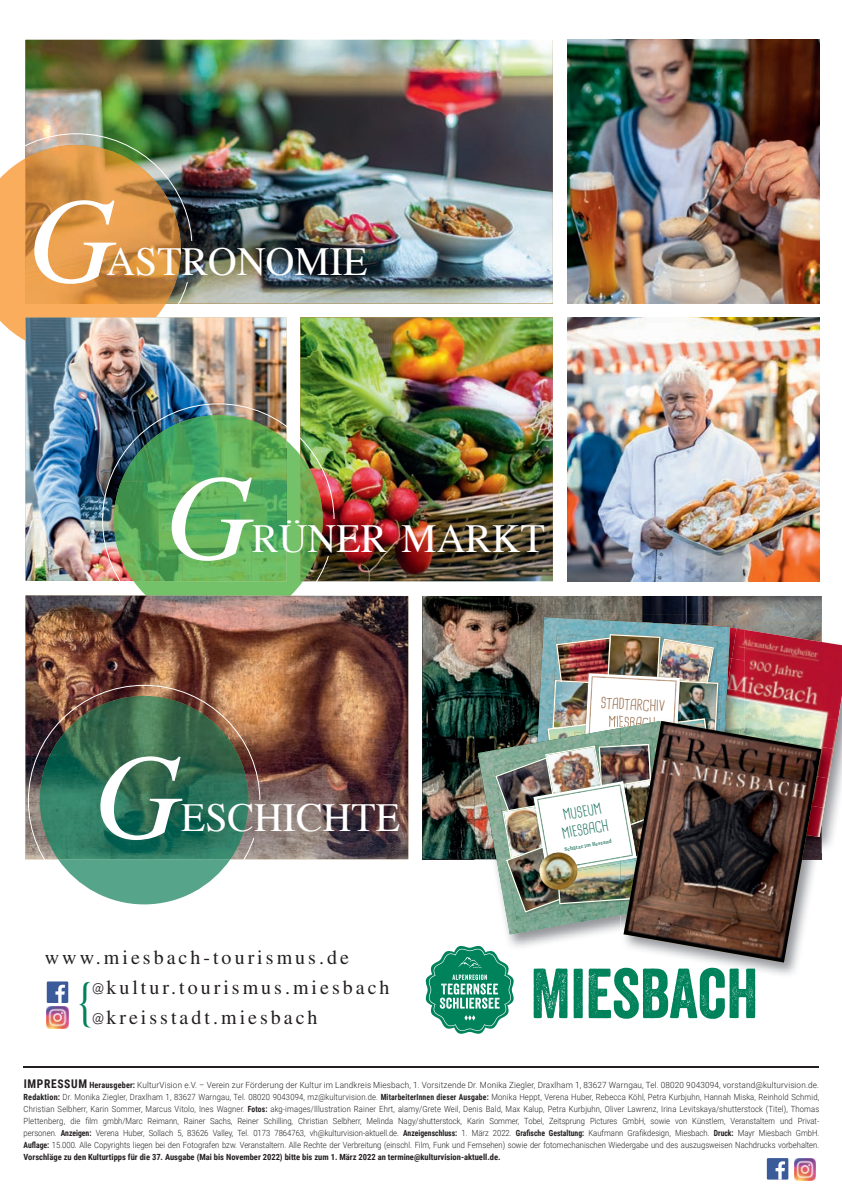
<style>
.page{position:relative;width:842px;height:1191px;background:#fff}
.page>*{position:absolute;margin:0;border:0;box-sizing:border-box;transform-origin:0 0}
.t1{font:italic 122px "Times";color:#fff}
.t2{font:68.3px "Veneer";color:#00825b}
.t3{font:300 49.2px "Helvetica";color:#00825b}
.t4{font:39.8px "Times";color:#fff}
.t5{font:20px/30px "Times LT Std";letter-spacing:.15em;color:#231f20}
.t6{font:15px/18px "Cardenio Modern";color:#966a47;text-align:center}
.t7{font:15px/17.9px "Cardenio Modern";color:#297966}
.t8{font:300 8.5px/12px "Roboto";color:#231f20;text-align:justify;scale:.96 1}
.t9{font:700 8.5px "Roboto Condensed";color:#231f20}
.t10{font:700 5.6px "Freight Text Pro";color:#297966}
.s1{font-family:"Courier"}
.s2{font-family:"Roboto Condensed";font-weight:700;font-size:12px}
.s3{font-family:"Roboto Condensed";font-weight:700}
</style>
<div class="page">
<img style="left:794px;top:1159px;width:21px;height:21px">
<div style="left:767px;top:1158px;width:21px;height:21px;background:#3b5a9a"></div>
<svg style="left:775px;top:1161px;width:10px;height:18px"></svg>
<img style="left:26px;top:40px;width:527px;height:263px">
<img style="left:0;top:133px;width:193px;height:233px">
<img style="left:422px;top:596px;width:220px;height:263px">
<img style="left:567px;top:40px;width:252px;height:263px">
<img style="left:567px;top:317px;width:252px;height:264px">
<img style="left:26px;top:317px;width:260px;height:264px">
<img style="left:300px;top:317px;width:253px;height:264px">
<img style="left:642px;top:596px;width:180px;height:21px">
<img style="left:642px;top:615px;width:103px;height:2px">
<img style="left:474px;top:859px;width:118px;height:88px">
<img style="left:474px;top:719px;width:21px;height:140px">
<img style="left:478px;top:728px;width:142px;height:206px">
<img style="left:506px;top:912px;width:54px;height:5px">
<img style="left:560px;top:912px;width:60px;height:4px">
<img style="left:713px;top:962px;width:84px;height:13px">
<img style="left:620px;top:912px;width:4px;height:3px">
<img style="left:495px;top:617px;width:347px;height:295px">
<img style="left:620px;top:781px;width:4px;height:79px">
<img style="left:620px;top:784px;width:4px;height:74px">
<img style="left:620px;top:791px;width:4px;height:65px">
<img style="left:624px;top:721px;width:197px;height:241px">
<svg style="left:426px;top:946px;width:88px;height:87px"></svg>
<img style="left:102px;top:403px;width:233px;height:192px">
<img style="left:26px;top:595px;width:382px;height:264px">
<img style="left:28px;top:685px;width:232px;height:220px">
<div style="left:47px;top:981px;width:21px;height:22px;background:#3b5a9a"></div>
<svg style="left:55px;top:984px;width:10px;height:19px"></svg>
<img style="left:47px;top:1006px;width:21px;height:22px">
<img style="left:184px;top:241px;width:12px;height:41px">
<img style="left:325px;top:520px;width:12px;height:36px">
<img style="left:253px;top:800px;width:13px;height:37px">
<hr style="left:24px;top:1066px;width:795px;height:1px;background:#231f20">
<h1 class="t1" style="left:28px;top:134px;width:90px">G</h1>
<h3 class="t4" style="left:106px;top:224px;width:262px">ASTRONOMIE</h3>
<h1 class="t1" style="left:165px;top:411px;width:90px">G</h1>
<h3 class="t4" style="left:252px;top:501px;width:294px">RÜNER MARKT</h3>
<h1 class="t1" style="left:94px;top:690px;width:90px">G</h1>
<h3 class="t4" style="left:181px;top:780px;width:220px">ESCHICHTE</h3>
<h3 class="t6" style="left:601px;top:694px;width:66px;rotate:3deg">STADTARCHIV<br>MIESBACH</h3>
<h3 class="t7" style="left:558px;top:807px;width:48px;rotate:-10deg">MUSEUM<br>MIESBACH</h3>
<p class="t10" style="left:564px;top:845px;width:49px;rotate:-10deg">Schätze im Bestand</p>
<h3 class="t5" style="left:92px;top:941px;width:299px;text-indent:-47px">www.miesbach-tourismus.de <span class="s1">@</span>kultur.tourismus.miesbach</h3>
<h3 class="t3" style="left:77px;top:959px;width:18px">{</h3>
<h3 class="t5" style="left:92px;top:1001px;width:227px"><span class="s1">@</span>kreisstadt.miesbach</h3>
<h2 class="t2" style="left:530px;top:952px;width:229px">MIESBACH</h2>
<p class="t8" style="left:24px;top:1078px;width:830px"><span class="s2">IMPRESSUM</span> <span class="s3">Herausgeber:</span> KulturVision e.V. – Verein zur Förderung der Kultur im Landkreis Miesbach, 1. Vorsitzende Dr. Monika Ziegler, Draxlham 1, 83627 Warngau, Tel. 08020 9043094, vorstand@kulturvision.de.<br><span class="s3">Redaktion:</span> Dr. Monika Ziegler, Draxlham 1, 83627 Warngau, Tel. 08020 9043094, mz@kulturvision.de. <span class="s3">MitarbeiterInnen dieser Ausgabe:</span> Monika Heppt, Verena Huber, Rebecca Köhl, Petra Kurbjuhn, Hannah Miska, Reinhold Schmid, Christian Selbherr, Karin Sommer, Marcus Vitolo, Ines Wagner. <span class="s3">Fotos:</span> akg-images/Illustration Rainer Ehrt, alamy/Grete Weil, Denis Bald, Max Kalup, Petra Kurbjuhn, Oliver Lawrenz, Irina Levitskaya/shutterstock (Titel), Thomas Plettenberg, die film gmbh/Marc Reimann, Rainer Sachs, Reiner Schilling, Christian Selbherr, Melinda Nagy/shutterstock, Karin Sommer, Tobel, Zeitsprung Pictures GmbH, sowie von Künstlern, Veranstaltern und Privat&shy;personen. <span class="s3">Anzeigen:</span> Verena Huber, Sollach 5, 83626 Valley, Tel. 0173 7864763, vh@kulturvision-aktuell.de. <span class="s3">Anzeigenschluss:</span> 1. März 2022. <span class="s3">Grafische Gestaltung:</span> Kaufmann Grafikdesign, Miesbach. <span class="s3">Druck:</span> Mayr Miesbach GmbH.<br><span class="s3">Auflage:</span> 15.000. Alle Copyrights liegen bei den Fotografen bzw. Veranstaltern. Alle Rechte der Verbreitung (einschl. Film, Funk und Fernsehen) sowie der fotomechanischen Wiedergabe und des auszugsweisen Nachdrucks vorbehalten.</p>
<p class="t9" style="left:24px;top:1151px;width:478px">Vorschläge zu den Kulturtipps für die 37. Ausgabe (Mai bis November 2022) bitte bis zum 1. März 2022 an termine@kulturvision-aktuell.de.</p>
</div>
